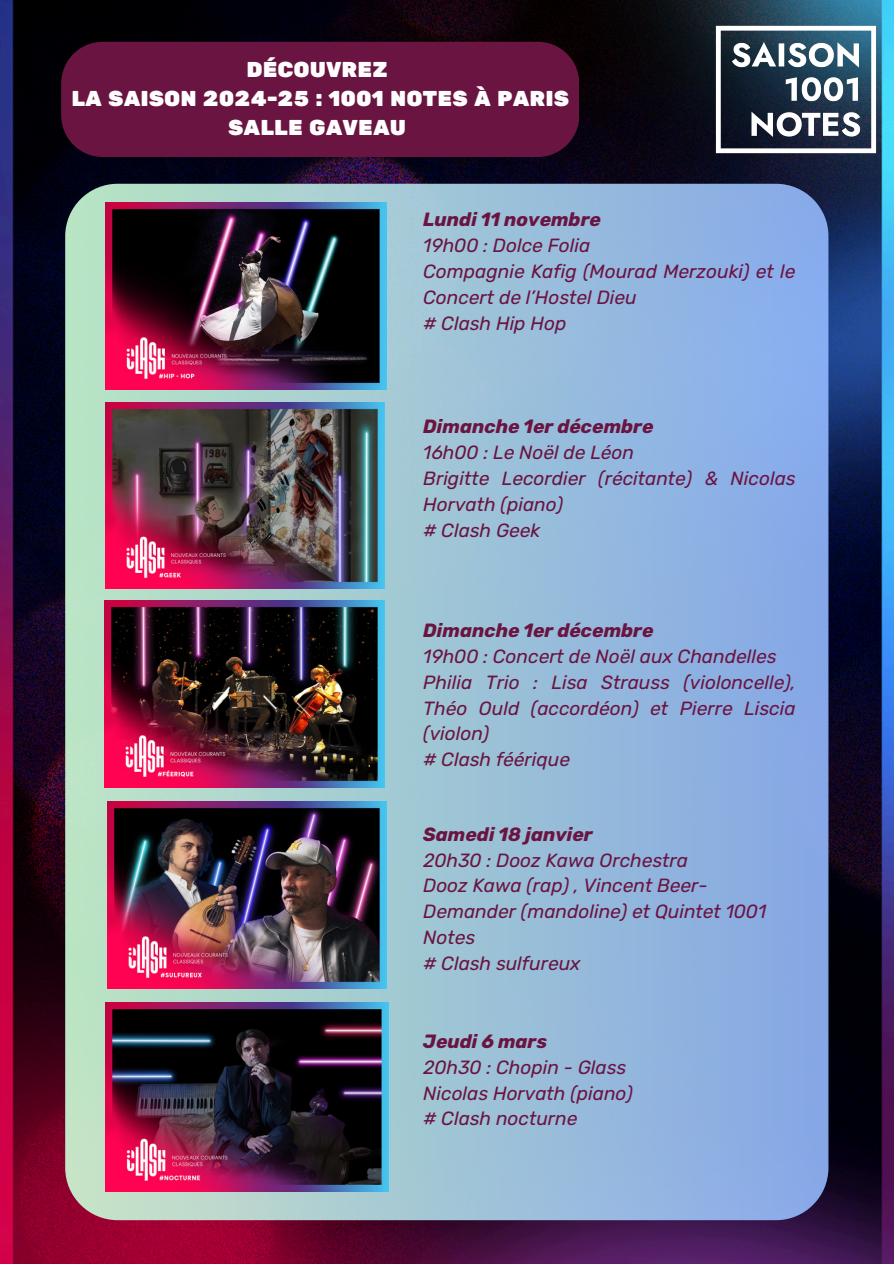
<style>
.page{position:relative;width:894px;height:1264px;background:#fff}
.page>*{position:absolute;margin:0;border:0;box-sizing:border-box;transform-origin:0 0}
.t1{font:21.45px/29.2px "Rubik One";color:#fefefe;text-align:center}
.t2{font:italic 19.05px/25.8px "Rubik";color:#6a1441}
.t3{font:italic 700 19.05px "Rubik";color:#6a1441}
</style>
<div class="page">
<img style="left:0;top:0;width:893px;height:1263px">
<img style="left:693px;top:13px;width:200px;height:152px">
<div style="left:61px;top:42px;width:518px;height:115px;background:#6a1441"></div>
<div style="left:65px;top:184px;width:763px;height:1036px;background:linear-gradient(to right,#bee0c2,#84a9e9);border-radius:52px"></div>
<img style="left:106px;top:202px;width:280px;height:187px">
<img style="left:106px;top:402px;width:279px;height:187px">
<img style="left:104px;top:600px;width:280px;height:187px">
<img style="left:107px;top:801px;width:279px;height:187px">
<img style="left:106px;top:1002px;width:282px;height:189px">
<p class="t1" style="left:71px;top:55px;width:499px">DÉCOUVREZ<br>LA SAISON 2024-25 : 1001 NOTES À PARIS<br>SALLE GAVEAU</p>
<p class="t3" style="left:423px;top:208px;width:179px">Lundi 11 novembre</p>
<p class="t2" style="left:423px;top:232px;width:168px">19h00 : Dolce Folia</p>
<p class="t2" style="left:423px;top:258px;width:374px">Compagnie Kafig (Mourad Merzouki) et le<br>Concert de l’Hostel Dieu</p>
<p class="t2" style="left:423px;top:310px;width:145px"># Clash Hip Hop</p>
<p class="t3" style="left:423px;top:415px;width:232px">Dimanche 1er décembre</p>
<p class="t2" style="left:423px;top:439px;width:212px">16h00 : Le Noël de Léon</p>
<p class="t2" style="left:423px;top:465px;width:374px">Brigitte Lecordier (récitante) &amp; Nicolas<br>Horvath (piano)</p>
<p class="t2" style="left:423px;top:517px;width:118px"># Clash Geek</p>
<p class="t3" style="left:423px;top:619px;width:232px">Dimanche 1er décembre</p>
<p class="t2" style="left:423px;top:643px;width:354px">19h00 : Concert de Noël aux Chandelles</p>
<p class="t2" style="left:423px;top:669px;width:374px;text-align:justify">Philia Trio : Lisa Strauss (violoncelle), Théo Ould (accordéon) et Pierre Liscia (violon)</p>
<p class="t2" style="left:423px;top:747px;width:148px"># Clash féérique</p>
<p class="t3" style="left:423px;top:822px;width:171px">Samedi 18 janvier</p>
<p class="t2" style="left:423px;top:847px;width:266px">20h30 : Dooz Kawa Orchestra</p>
<p class="t2" style="left:423px;top:873px;width:344px">Dooz Kawa (rap) , Vincent Beer-<br>Demander (mandoline) et Quintet 1001<br>Notes</p>
<p class="t2" style="left:423px;top:950px;width:159px"># Clash sulfureux</p>
<p class="t3" style="left:423px;top:1029px;width:125px">Jeudi 6 mars</p>
<p class="t2" style="left:423px;top:1054px;width:204px">20h30 : Chopin - Glass</p>
<p class="t2" style="left:423px;top:1080px;width:211px">Nicolas Horvath (piano)</p>
<p class="t2" style="left:423px;top:1105px;width:156px"># Clash nocturne</p>
</div>
